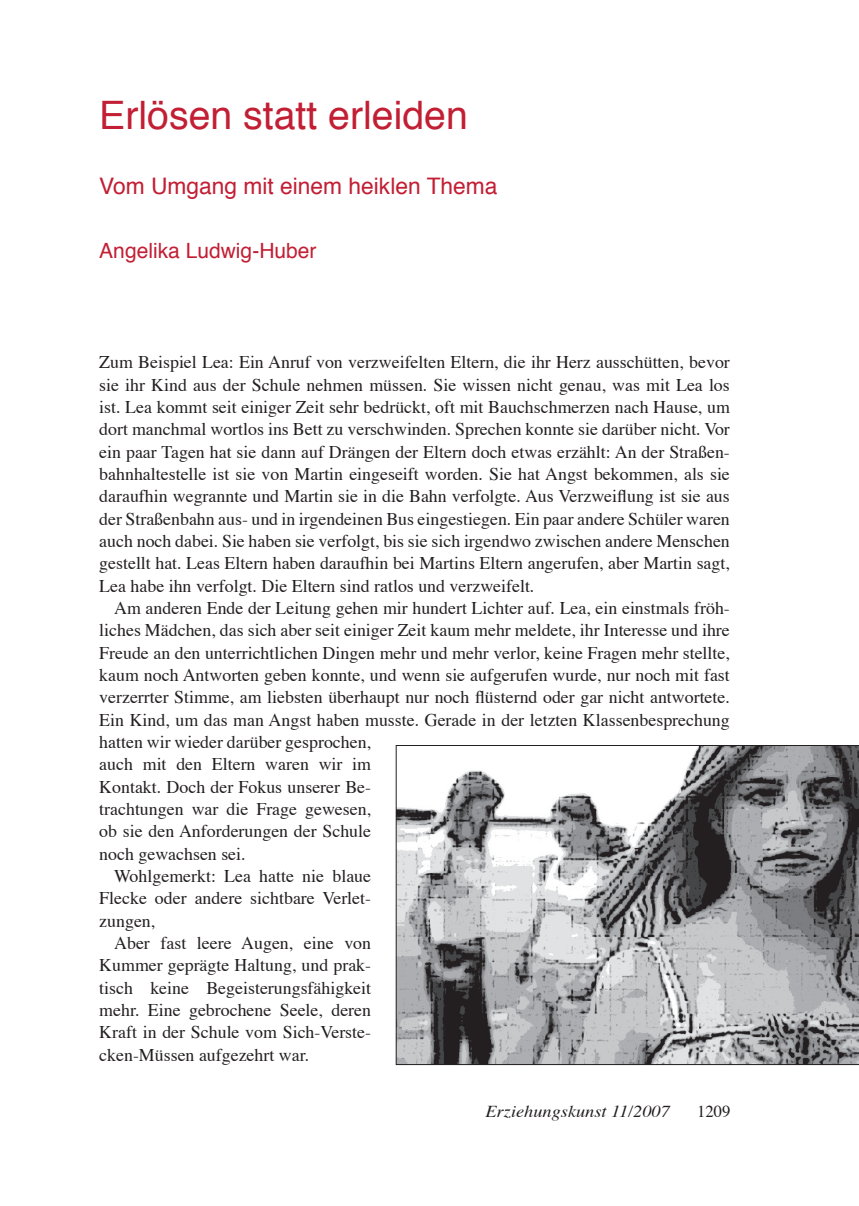
<style>
.page{position:relative;width:859px;height:1206px;background:#fff}
.page>*{position:absolute;margin:0;border:0;box-sizing:border-box;transform-origin:0 0}
.t1{font:39.2px "Helvetica";color:#c21e34}
.t2{font:22.75px "Helvetica";color:#c21e34}
.t3{font:21px "Helvetica";color:#c21e34}
.t4{font:17.85px/22.4px "Times";color:#231f20;text-align:justify}
.t5{font:italic 16.62px "Times";color:#231f20;scale:1.1 1}
.t6{font:16.62px "Times";color:#231f20}
</style>
<div class="page">
<img style="left:398px;top:747px;width:458px;height:315px">
<div style="left:396px;top:745px;width:462px;height:319px;border:1px solid #231f20"></div>
<h1 class="t1" style="left:99px;top:82px;width:370px">Erlösen statt erleiden</h1>
<p class="t2" style="left:99px;top:166px;width:399px">Vom Umgang mit einem heiklen Thema</p>
<p class="t3" style="left:99px;top:232px;width:219px">Angelika Ludwig-Huber</p>
<p class="t4" style="left:99px;top:349px;width:632px">Zum Beispiel Lea: Ein Anruf von verzweifelten Eltern, die ihr Herz ausschütten, bevor sie ihr Kind aus der Schule nehmen müssen. Sie wissen nicht genau, was mit Lea los ist. Lea kommt seit einiger Zeit sehr bedrückt, oft mit Bauchschmerzen nach Hause, um dort manchmal wortlos ins Bett zu verschwinden. Sprechen konnte sie darüber nicht. Vor ein paar Tagen hat sie dann auf Drängen der Eltern doch etwas erzählt: An der Straßen&shy;bahnhaltestelle ist sie von Martin eingeseift worden. Sie hat Angst bekommen, als sie daraufhin wegrannte und Martin sie in die Bahn verfolgte. Aus Verzweiflung ist sie aus der Straßenbahn aus- und in irgendeinen Bus eingestiegen. Ein paar andere Schüler waren auch noch dabei. Sie haben sie verfolgt, bis sie sich irgendwo zwischen andere Menschen gestellt hat. Leas Eltern haben daraufhin bei Martins Eltern angerufen, aber Martin sagt, Lea habe ihn verfolgt. Die Eltern sind ratlos und verzweifelt.</p>
<p class="t4" style="left:114px;top:595px;width:617px">Am anderen Ende der Leitung gehen mir hundert Lichter auf. Lea, ein einstmals fröh-</p>
<p class="t4" style="left:99px;top:617px;width:631px">liches Mädchen, das sich aber seit einiger Zeit kaum mehr meldete, ihr Interesse und ihre</p>
<p class="t4" style="left:99px;top:640px;width:632px">Freude an den unterrichtlichen Dingen mehr und mehr verlor, keine Fragen mehr stellte,</p>
<p class="t4" style="left:99px;top:662px;width:632px">kaum noch Antworten geben konnte, und wenn sie aufgerufen wurde, nur noch mit fast</p>
<p class="t4" style="left:99px;top:684px;width:632px">verzerrter Stimme, am liebsten überhaupt nur noch flüsternd oder gar nicht antwortete.</p>
<p class="t4" style="left:99px;top:707px;width:631px">Ein Kind, um das man Angst haben musste. Gerade in der letzten Klassenbesprechung</p>
<p class="t4" style="left:99px;top:729px;width:273px">hatten wir wieder darüber gesprochen,</p>
<p class="t4" style="left:99px;top:751px;width:273px">auch mit den Eltern waren wir im</p>
<p class="t4" style="left:99px;top:773px;width:273px">Kontakt. Doch der Fokus unserer Be-</p>
<p class="t4" style="left:99px;top:796px;width:273px">trachtungen war die Frage gewesen,</p>
<p class="t4" style="left:99px;top:818px;width:273px">ob sie den Anforderungen der Schule</p>
<p class="t4" style="left:99px;top:840px;width:148px">noch gewachsen sei.</p>
<p class="t4" style="left:114px;top:863px;width:258px">Wohlgemerkt: Lea hatte nie blaue</p>
<p class="t4" style="left:99px;top:885px;width:273px">Flecke oder andere sichtbare Verlet-</p>
<p class="t4" style="left:99px;top:907px;width:58px">zungen,</p>
<p class="t4" style="left:114px;top:930px;width:258px">Aber fast leere Augen, eine von</p>
<p class="t4" style="left:99px;top:952px;width:273px">Kummer geprägte Haltung, und prak-</p>
<p class="t4" style="left:99px;top:974px;width:273px">tisch keine Begeisterungsfähigkeit</p>
<p class="t4" style="left:99px;top:997px;width:273px">mehr. Eine gebrochene Seele, deren</p>
<p class="t4" style="left:99px;top:1019px;width:273px">Kraft in der Schule vom Sich-Verste-</p>
<p class="t4" style="left:99px;top:1041px;width:211px">cken-Müssen aufgezehrt war.</p>
<p class="t5" style="left:485px;top:1096px;width:169px">Erziehungskunst 11/2007</p>
<p class="t6" style="left:697px;top:1095px;width:35px">1209</p>
</div>
